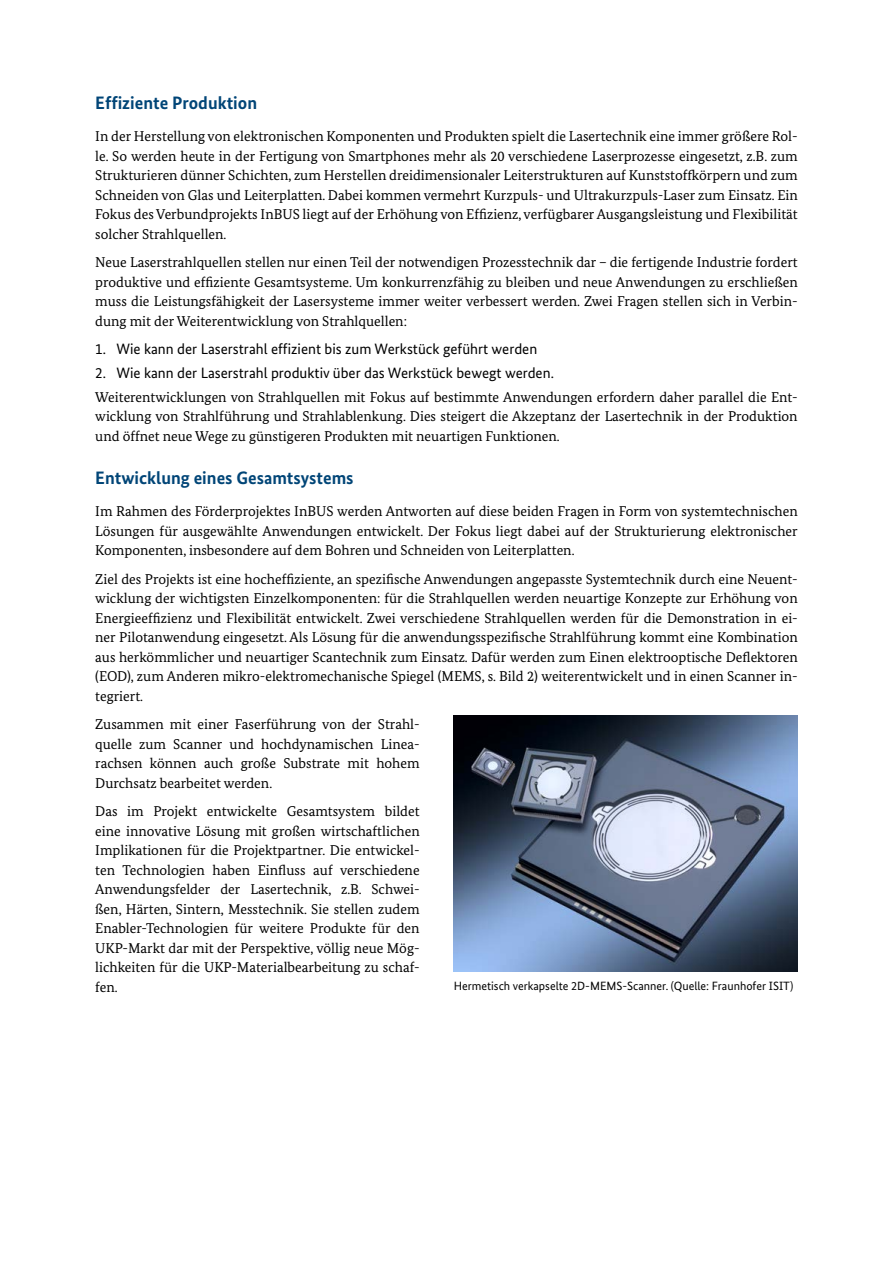
<style>
.page{position:relative;width:893px;height:1263px;background:#fff}
.page>*{position:absolute;margin:0;border:0;box-sizing:border-box;transform-origin:0 0}
.t1{font:700 18px "Bundes Sans";color:#004577}
.t2{font:15px "Bundes Sans";color:#000}
.t3{font:14.25px/19.5px "Bundes Serif";color:#000;text-align:justify}
.t4{font:12px "Bundes Sans";color:#000}
</style>
<div class="page">
<img style="left:454px;top:715px;width:344px;height:257px">
<h3 class="t1" style="left:95px;top:92px;width:163px">Effiziente Produktion</h3>
<p class="t3" style="left:95px;top:127px;width:704px">In der Herstellung von elektronischen Komponenten und Produkten spielt die Lasertechnik eine immer größere Rol&shy;le. So werden heute in der Fertigung von Smartphones mehr als 20 verschiedene Laserprozesse eingesetzt, z.B. zum Strukturieren dünner Schichten, zum Herstellen dreidimensionaler Leiterstrukturen auf Kunststoffkörpern und zum Schneiden von Glas und Leiterplatten. Dabei kommen vermehrt Kurzpuls- und Ultrakurzpuls-Laser zum Einsatz. Ein Fokus des Verbundprojekts InBUS liegt auf der Erhöhung von Effizienz, verfügbarer Ausgangsleistung und Flexibilität solcher Strahlquellen.</p>
<p class="t3" style="left:95px;top:253px;width:704px">Neue Laserstrahlquellen stellen nur einen Teil der notwendigen Prozesstechnik dar – die fertigende Industrie fordert produktive und effiziente Gesamtsysteme. Um konkurrenzfähig zu bleiben und neue Anwendungen zu erschließen muss die Leistungsfähigkeit der Lasersysteme immer weiter verbessert werden. Zwei Fragen stellen sich in Verbin&shy;dung mit der Weiterentwicklung von Strahlquellen:</p>
<p class="t2" style="left:95px;top:340px;width:443px">1. Wie kann der Laserstrahl effizient bis zum Werkstück geführt werden</p>
<p class="t2" style="left:95px;top:364px;width:460px">2. Wie kann der Laserstrahl produktiv über das Werkstück bewegt werden.</p>
<p class="t3" style="left:95px;top:387px;width:704px">Weiterentwicklungen von Strahlquellen mit Fokus auf bestimmte Anwendungen erfordern daher parallel die Ent&shy;wicklung von Strahlführung und Strahlablenkung. Dies steigert die Akzeptanz der Lasertechnik in der Produktion und öffnet neue Wege zu günstigeren Produkten mit neuartigen Funktionen.</p>
<h3 class="t1" style="left:95px;top:467px;width:260px">Entwicklung eines Gesamtsystems</h3>
<p class="t3" style="left:95px;top:502px;width:704px">Im Rahmen des Förderprojektes InBUS werden Antworten auf diese beiden Fragen in Form von systemtechnischen Lösungen für ausgewählte Anwendungen entwickelt. Der Fokus liegt dabei auf der Strukturierung elektronischer Komponenten, insbesondere auf dem Bohren und Schneiden von Leiterplatten.</p>
<p class="t3" style="left:95px;top:569px;width:704px">Ziel des Projekts ist eine hocheffiziente, an spezifische Anwendungen angepasste Systemtechnik durch eine Neuent&shy;wicklung der wichtigsten Einzelkomponenten: für die Strahlquellen werden neuartige Konzepte zur Erhöhung von Energieeffizienz und Flexibilität entwickelt. Zwei verschiedene Strahlquellen werden für die Demonstration in ei&shy;ner Pilotanwendung eingesetzt. Als Lösung für die anwendungsspezifische Strahlführung kommt eine Kombination aus herkömmlicher und neuartiger Scantechnik zum Einsatz. Dafür werden zum Einen elektrooptische Deflektoren (EOD), zum Anderen mikro-elektromechanische Spiegel (MEMS, s. Bild 2) weiterentwickelt und in einen Scanner in&shy;tegriert.</p>
<p class="t3" style="left:95px;top:714px;width:326px">Zusammen mit einer Faserführung von der Strahl&shy;quelle zum Scanner und hochdynamischen Linea&shy;rachsen können auch große Substrate mit hohem Durchsatz bearbeitet werden.</p>
<p class="t3" style="left:95px;top:801px;width:326px">Das im Projekt entwickelte Gesamtsystem bildet eine innovative Lösung mit großen wirtschaftlichen Implikationen für die Projektpartner. Die entwickel&shy;ten Technologien haben Einfluss auf verschiedene Anwendungsfelder der Lasertechnik, z.B. Schwei&shy;ßen, Härten, Sintern, Messtechnik. Sie stellen zudem Enabler-Technologien für weitere Produkte für den UKP-Markt dar mit der Perspektive, völlig neue Mög&shy;lichkeiten für die UKP-Materialbearbeitung zu schaf&shy;fen.</p>
<p class="t4" style="left:454px;top:979px;width:341px">Hermetisch verkapselte 2D-MEMS-Scanner. (Quelle: Fraunhofer ISIT)</p>
</div>
